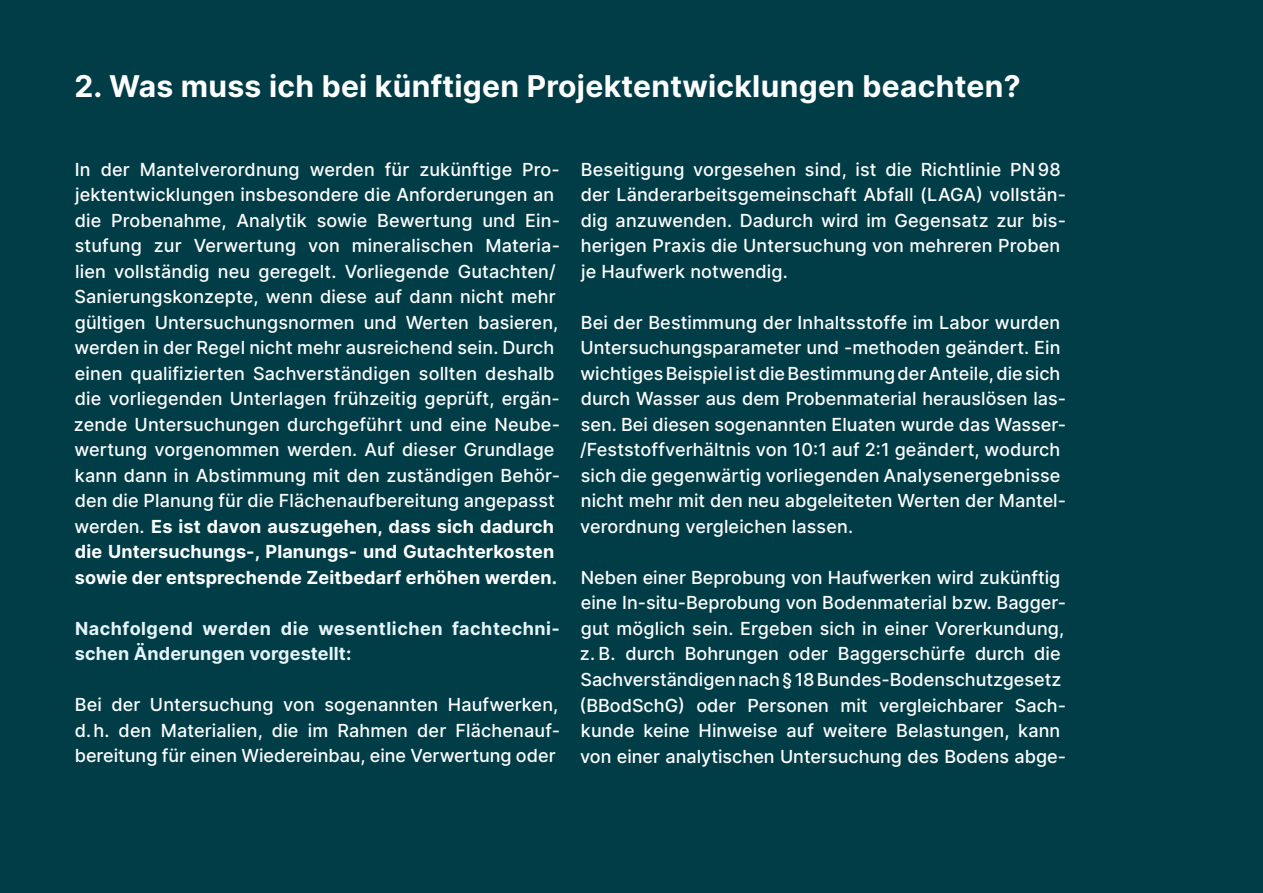
<style>
.page{position:relative;width:1263px;height:893px;background:#003d47}
.page>*{position:absolute;margin:0;border:0;box-sizing:border-box;transform-origin:0 0}
.t1{font:700 30px "Inter";letter-spacing:.01em;color:#fff}
.t2{font:500 18px/25.5px "Inter";letter-spacing:.01em;color:#fff}
.t3{font:700 18px/25.5px "Inter";letter-spacing:.03em;color:#e5f5f9}
.s1{font-weight:700}
</style>
<div class="page">
<h1 class="t1" style="left:74px;top:64px;width:948px">2. Was muss ich bei künftigen Projektentwicklungen beachten?</h1>
<p class="t2" style="left:74px;top:156px;width:488px">In der Mantelverordnung werden für zukünftige Pro&shy;jektentwicklungen insbesondere die Anforderungen an die Probenahme, Analytik sowie Bewertung und Ein&shy;stufung zur Verwertung von mineralischen Materia&shy;lien vollständig neu geregelt. Vorliegende Gutachten/ Sanierungskonzepte, wenn diese auf dann nicht mehr gültigen Untersuchungsnormen und Werten basieren, werden in der Regel nicht mehr ausreichend sein. Durch einen qualifizierten Sachverständigen sollten deshalb die vorliegenden Unterlagen frühzeitig geprüft, ergän&shy;zende Untersuchungen durchgeführt und eine Neube&shy;wertung vorgenommen werden. Auf dieser Grundlage kann dann in Abstimmung mit den zuständigen Behör&shy;den die Planung für die Flächenaufbereitung angepasst werden. <span class="s1">Es ist davon auszugehen, dass sich dadurch die Untersuchungs-, Planungs- und Gutachterkosten sowie der entsprechende Zeitbedarf erhöhen werden.</span></p>
<p class="t3" style="left:75px;top:615px;width:487px">Nachfolgend werden die wesentlichen fachtechni&shy;schen Änderungen vorgestellt:</p>
<p class="t2" style="left:75px;top:692px;width:485px;text-align:justify">Bei der Untersuchung von sogenannten Haufwerken, d.h. den Materialien, die im Rahmen der Flächenauf&shy;bereitung für einen Wiedereinbau, eine Verwertung oder</p>
<p class="t2" style="left:581px;top:156px;width:487px">Beseitigung vorgesehen sind, ist die Richtlinie PN98 der Länderarbeitsgemeinschaft Abfall (LAGA) vollstän&shy;dig anzuwenden. Dadurch wird im Gegensatz zur bis&shy;herigen Praxis die Untersuchung von mehreren Proben je Haufwerk notwendig.</p>
<p class="t2" style="left:580px;top:309px;width:488px">Bei der Bestimmung der Inhaltsstoffe im Labor wurden Untersuchungsparameter und -methoden geändert. Ein wichtiges Beispiel ist die Bestimmung der Anteile, die sich durch Wasser aus dem Probenmaterial herauslösen las&shy;sen. Bei diesen sogenannten Eluaten wurde das Wasser-/Feststoffverhältnis von 10:1 auf 2:1 geändert, wodurch sich die gegenwärtig vorliegenden Analysenergebnisse nicht mehr mit den neu abgeleiteten Werten der Mantel&shy;verordnung vergleichen lassen.</p>
<p class="t2" style="left:580px;top:564px;width:488px">Neben einer Beprobung von Haufwerken wird zukünftig eine In-situ-Beprobung von Bodenmaterial bzw. Bagger&shy;gut möglich sein. Ergeben sich in einer Vorerkundung, z. B. durch Bohrungen oder Baggerschürfe durch die Sachverständigen nach §18Bundes-Bodenschutzgesetz (BBodSchG) oder Personen mit vergleichbarer Sach&shy;kunde keine Hinweise auf weitere Belastungen, kann von einer analytischen Untersuchung des Bodens abge-</p>
</div>
